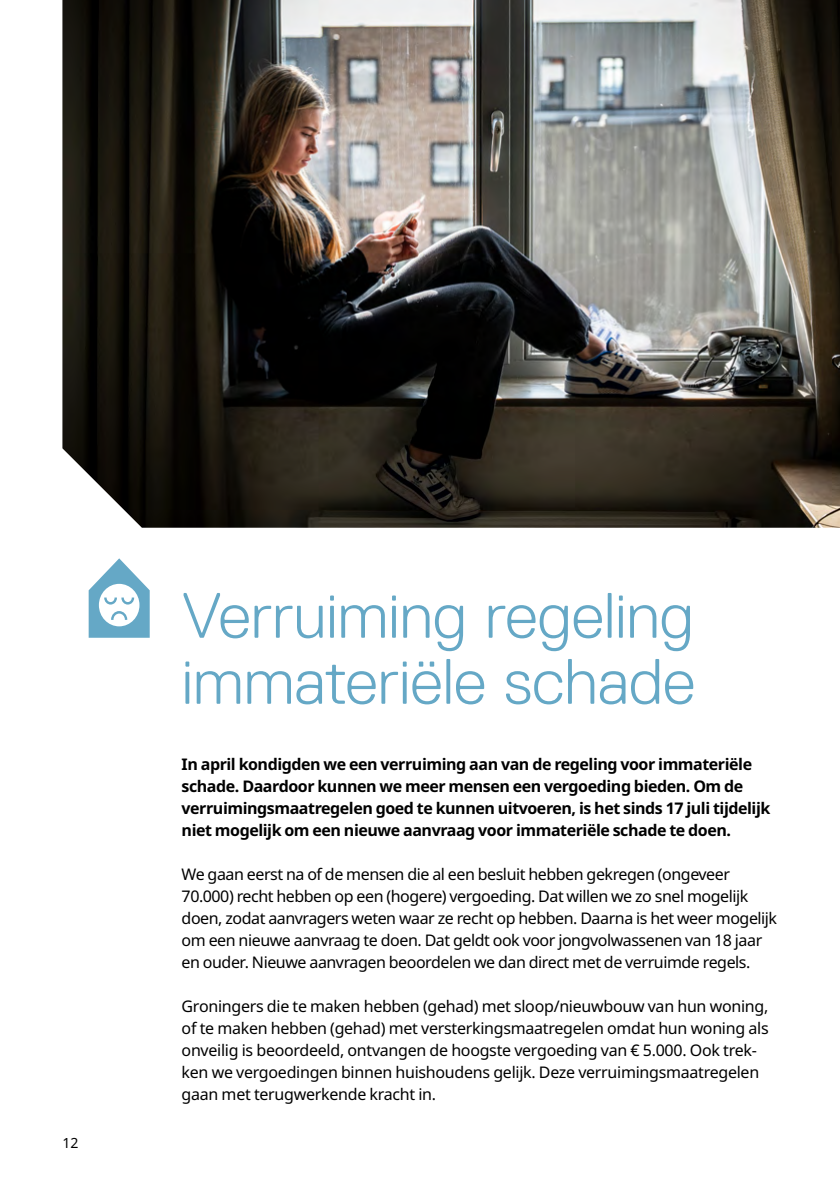
<style>
.page{position:relative;width:840px;height:1191px;background:#fff}
.page>*{position:absolute;margin:0;border:0;box-sizing:border-box;transform-origin:0 0}
.t1{font:300 64px/66px "Replica";color:#65a8c6}
.t2{font:16px/22px "Noto Sans";letter-spacing:-.03em;color:#000}
.t3{font:700 16px/22px "Noto Sans";letter-spacing:-.03em;color:#000}
.t4{font:14px "Noto Sans";color:#000}
</style>
<div class="page">
<img style="left:62px;top:0;width:777px;height:528px">
<svg style="left:89px;top:558px;width:61px;height:80px"></svg>
<p class="t4" style="left:62px;top:1133px;width:17px">12</p>
<h1 class="t1" style="left:181px;top:582px;width:514px">Verruiming regeling immateriële schade</h1>
<p class="t3" style="left:181px;top:753px;width:590px">In april kondigden we een verruiming aan van de regeling voor immateriële schade. Daardoor kunnen we meer mensen een vergoeding bieden. Om de verruimingsmaatregelen goed te kunnen uitvoeren, is het sinds 17 juli tijdelijk niet mogelijk om een nieuwe aanvraag voor immateriële schade te doen.</p>
<p class="t2" style="left:181px;top:863px;width:596px">We gaan eerst na of de mensen die al een besluit hebben gekregen (ongeveer 70.000) recht hebben op een (hogere) vergoeding. Dat willen we zo snel mogelijk doen, zodat aanvragers weten waar ze recht op hebben. Daarna is het weer mogelijk om een nieuwe aanvraag te doen. Dat geldt ook voor jongvolwassenen van 18 jaar en ouder. Nieuwe aanvragen beoordelen we dan direct met de verruimde regels.</p>
<p class="t2" style="left:181px;top:995px;width:588px">Groningers die te maken hebben (gehad) met sloop/nieuwbouw van hun woning, of te maken hebben (gehad) met versterkingsmaatregelen omdat hun woning als onveilig is beoordeeld, ontvangen de hoogste vergoeding van € 5.000. Ook trek&shy;ken we vergoedingen binnen huishoudens gelijk. Deze verruimingsmaatregelen gaan met terugwerkende kracht in.</p>
</div>
